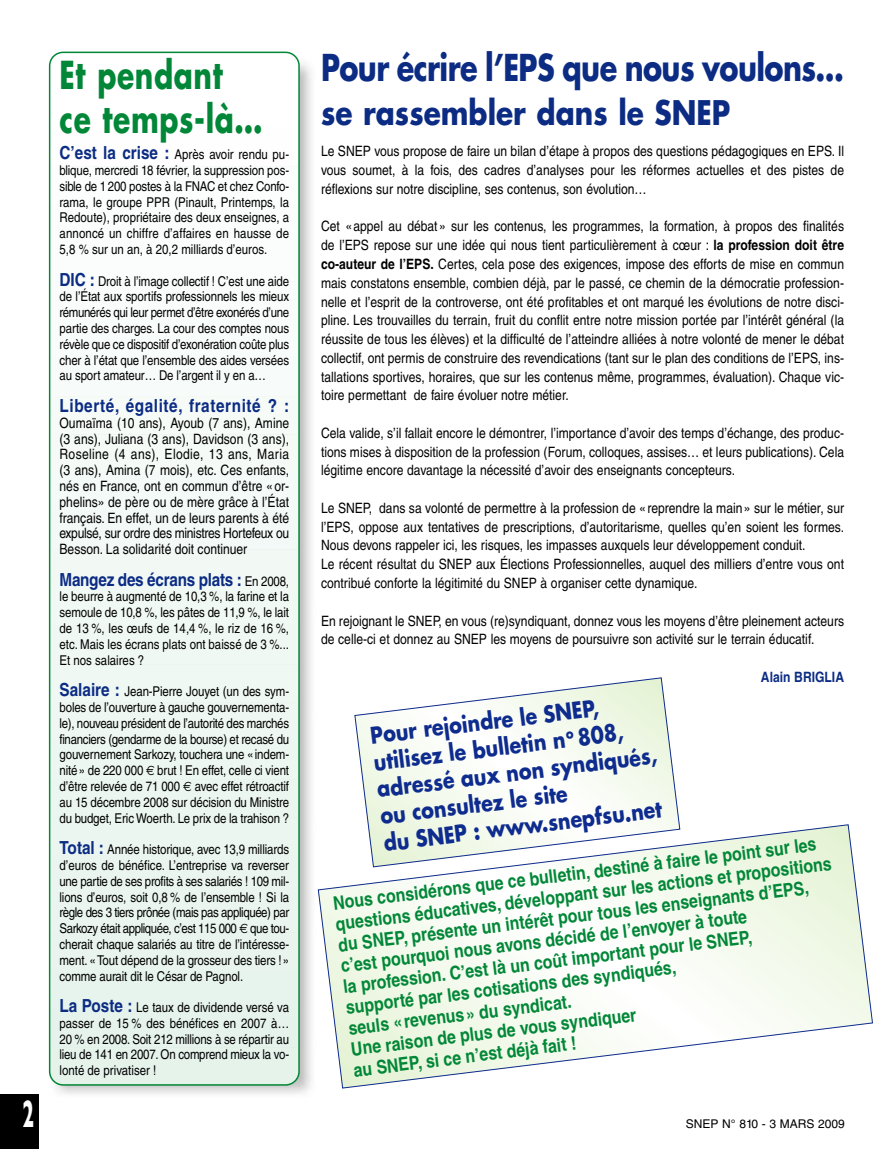
<style>
.page{position:relative;width:893px;height:1149px;background:#fff}
.page>*{position:absolute;margin:0;border:0;box-sizing:border-box;transform-origin:0 0}
.t1{font:700 39px "Gill Sans";color:#fff;scale:.5 1}
.t2{font:700 37.5px/43.5px "Futura Std";letter-spacing:.02em;color:#018737;scale:.75 1}
.t3{font:700 36px "Futura Std";letter-spacing:-.02em;color:#0c2c84;scale:.8 1}
.t4{font:700 33px "Futura Std";color:#0c2c84;scale:.85 1}
.t5{font:700 22.5px/27px "Futura";color:#0e2b8e;scale:.85 1}
.t6{font:700 18.75px/21px "Helvetica";color:#018737;scale:.85 1}
.t7{font:700 18px "Helvetica";letter-spacing:.04em;color:#0c2c84;scale:.85 1}
.t8{font:700 18px "Helvetica";letter-spacing:-.02em;color:#0c2c84;scale:.85 1}
.t9{font:14.25px/18.8px "Helvetica";color:#000;text-align:justify;scale:.85 1}
.t10{font:700 14.25px "Helvetica";color:#0c2c84;scale:.85 1}
.t11{font:13.5px/15.8px "Helvetica";letter-spacing:-.01em;color:#000;text-align:justify;scale:.85 1}
.t12{font:12px "Helvetica";color:#000}
.s1{font-weight:700;font-size:18px;color:#0c2c84}
.s2{font-weight:400;font-size:13.5px;color:#000}
.s3{font-family:"Euro Sans"}
.s4{font-weight:700}
</style>
<div class="page">
<img style="left:56px;top:63px;width:256px;height:1031px">
<div style="left:0;top:1093px;width:38px;height:55px;background:#000"></div>
<svg style="left:49px;top:52px;width:251px;height:1033px"></svg>
<svg style="left:354px;top:677px;width:326px;height:146px"></svg>
<svg style="left:317px;top:823px;width:556px;height:265px"></svg>
<h1 class="t1" style="left:22px;top:1100px;width:25px">2</h1>
<h2 class="t2" style="left:60px;top:56px;width:272px">Et pendant ce temps-là…</h2>
<p class="t11" style="left:60px;top:148px;width:272px"><span class="s1">C’est la crise :</span> Après avoir rendu pu&shy;blique, mercredi 18 février, la suppression pos&shy;sible de 1 200 postes à la FNAC et chez Confo&shy;rama, le groupe PPR (Pinault, Printemps, la Redoute), propriétaire des deux enseignes, a annoncé un chiffre d’affaires en hausse de 5,8 % sur un an, à 20,2 milliards d’euros.</p>
<p class="t11" style="left:60px;top:274px;width:272px"><span class="s1">DIC :</span> Droit à l’image collectif ! C’est une aide de l’État aux sportifs professionnels les mieux rémunérés qui leur permet d’être exonérés d’une partie des charges. La cour des comptes nous révèle que ce dispositif d’exonération coûte plus cher à l’état que l’ensemble des aides versées au sport amateur… De l’argent il y en a…</p>
<p class="t7" style="left:60px;top:399px;width:272px">Liberté, égalité, fraternité ? :</p>
<p class="t9" style="left:60px;top:416px;width:272px;line-height:15.8px">Oumaïma (10 ans), Ayoub (7 ans), Amine (3 ans), Juliana (3 ans), Davidson (3 ans), Roseline (4 ans), Elodie, 13 ans, Maria (3 ans), Amina (7 mois), etc. Ces enfants, nés en France, ont en commun d’être «or&shy;phelins» de père ou de mère grâce à l’État français. En effet, un de leurs parents à été expulsé, sur ordre des ministres Hortefeux ou Besson. La solidarité doit continuer</p>
<p class="t8" style="left:60px;top:572px;width:272px">Mangez des écrans plats : <span class="s2">En 2008,</span></p>
<p class="t11" style="left:60px;top:590px;width:272px">le beurre à augmenté de 10,3 %, la farine et la semoule de 10,8 %, les pâtes de 11,9 %, le lait de 13 %, les œufs de 14,4 %, le riz de 16 %, etc. Mais les écrans plats ont baissé de 3 %...<br>Et nos salaires ?</p>
<p class="t11" style="left:60px;top:684px;width:272px"><span class="s1">Salaire :</span> Jean-Pierre Jouyet (un des sym&shy;boles de l’ouverture à gauche gouvernementa&shy;le), nouveau président de l’autorité des marchés financiers (gendarme de la bourse) et recasé du gouvernement Sarkozy, touchera une «indem&shy;nité» de 220 000 <span class="s3">€</span> brut ! En effet, celle ci vient d’être relevée de 71 000 <span class="s3">€</span> avec effet rétroactif au 15 décembre 2008 sur décision du Ministre du budget, Eric Woerth. Le prix de la trahison ?</p>
<p class="t11" style="left:60px;top:842px;width:272px"><span class="s1">Total :</span> Année historique, avec 13,9 milliards d’euros de bénéfice. L’entreprise va reverser une partie de ses profits à ses salariés ! 109 mil&shy;lions d’euros, soit 0,8 % de l’ensemble ! Si la règle des 3 tiers prônée (mais pas appliquée) par Sarkozy était appliquée, c’est 115 000 <span class="s3">€</span> que tou&shy;cherait chaque salariés au titre de l’intéresse&shy;ment. «Tout dépend de la grosseur des tiers !» comme aurait dit le César de Pagnol.</p>
<p class="t11" style="left:60px;top:1000px;width:272px"><span class="s1">La Poste :</span> Le taux de dividende versé va passer de 15 % des bénéfices en 2007 à… 20 % en 2008. Soit 212 millions à se répartir au lieu de 141 en 2007. On comprend mieux la vo&shy;lonté de privatiser !</p>
<h3 class="t3" style="left:321px;top:51px;width:655px">Pour écrire l’EPS que nous voulons...</h3>
<h3 class="t4" style="left:321px;top:97px;width:483px">se rassembler dans le SNEP</h3>
<p class="t9" style="left:321px;top:143px;width:617px">Le SNEP vous propose de faire un bilan d’étape à propos des questions pédagogiques en EPS. Il vous soumet, à la fois, des cadres d’analyses pour les réformes actuelles et des pistes de réflexions sur notre discipline, ses contenus, son évolution…</p>
<p class="t9" style="left:321px;top:218px;width:617px">Cet «appel au débat» sur les contenus, les programmes, la formation, à propos des finalités de l’EPS repose sur une idée qui nous tient particulièrement à cœur : <span class="s4">la profession doit être co-auteur de l’EPS.</span> Certes, cela pose des exigences, impose des efforts de mise en commun mais constatons ensemble, combien déjà, par le passé, ce chemin de la démocratie profession&shy;nelle et l’esprit de la controverse, ont été profitables et ont marqué les évolutions de notre disci&shy;pline. Les trouvailles du terrain, fruit du conflit entre notre mission portée par l’intérêt général (la réussite de tous les élèves) et la difficulté de l’atteindre alliées à notre volonté de mener le débat collectif, ont permis de construire des revendications (tant sur le plan des conditions de l’EPS, ins&shy;tallations sportives, horaires, que sur les contenus même, programmes, évaluation). Chaque vic&shy;toire permettant de faire évoluer notre métier.</p>
<p class="t9" style="left:321px;top:424px;width:617px">Cela valide, s’il fallait encore le démontrer, l’importance d’avoir des temps d’échange, des produc&shy;tions mises à disposition de la profession (Forum, colloques, assises… et leurs publications). Cela légitime encore davantage la nécessité d’avoir des enseignants concepteurs.</p>
<p class="t9" style="left:321px;top:499px;width:617px;text-align:left">Le SNEP, dans sa volonté de permettre à la profession de «reprendre la main» sur le métier, sur l’EPS, oppose aux tentatives de prescriptions, d’autoritarisme, quelles qu’en soient les formes.<br>Nous devons rappeler ici, les risques, les impasses auxquels leur développement conduit.<br>Le récent résultat du SNEP aux Élections Professionnelles, auquel des milliers d’entre vous ont contribué conforte la légitimité du SNEP à organiser cette dynamique.</p>
<p class="t9" style="left:321px;top:612px;width:617px">En rejoignant le SNEP, en vous (re)syndiquant, donnez vous les moyens d’être pleinement acteurs de celle-ci et donnez au SNEP les moyens de poursuivre son activité sur le terrain éducatif.</p>
<p class="t10" style="left:761px;top:671px;width:99px">Alain BRIGLIA</p>
<h3 class="t5" style="left:369px;top:723px;width:333px;rotate:-7deg">Pour rejoindre le SNEP, utilisez le bulletin n<sup>o</sup> 808, adressé aux non syndiqués, ou consultez le site<br>du SNEP : www.snepfsu.net</h3>
<p class="t6" style="left:332px;top:894px;width:589px;rotate:-7deg">Nous considérons que ce bulletin, destiné à faire le point sur les questions éducatives, développant sur les actions et propositions du SNEP, présente un intérêt pour tous les enseignants d’EPS, c’est pourquoi nous avons décidé de l’envoyer à toute<br>la profession. C’est là un coût important pour le SNEP,<br>supporté par les cotisations des syndiqués,<br>seuls «revenus» du syndicat.<br>Une raison de plus de vous syndiquer<br>au SNEP, si ce n’est déjà fait !</p>
<p class="t12" style="left:686px;top:1119px;width:160px">SNEP N° 810 - 3 MARS 2009</p>
</div>
